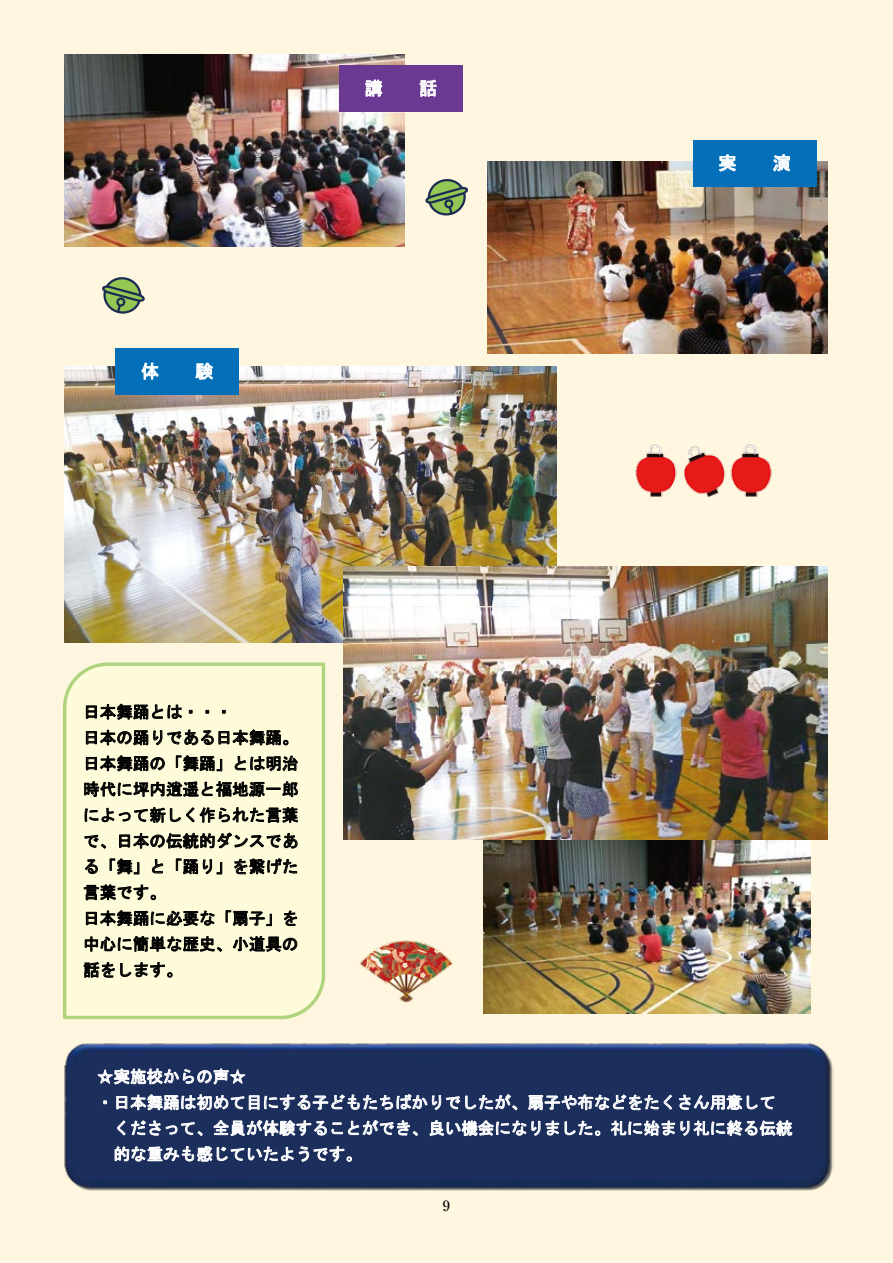
<style>
.page{position:relative;width:893px;height:1263px;background:#fff6e0}
.page>*{position:absolute;margin:0;border:0;box-sizing:border-box;transform-origin:0 0}
.t1{font:18px "MS Gothic";color:#fff}
.t2{font:16.5px/25.8px "MS Gothic";letter-spacing:.005em;color:#000}
.t3{font:16.5px "MS Gothic";letter-spacing:.005em;color:#fff}
.t4{font:15.75px "Century";color:#000}
.t5{font:500 14.25px "Ryumin Pr 6";color:#000}
</style>
<div class="page">
<img style="left:635px;top:444px;width:137px;height:53px">
<img style="left:359px;top:940px;width:94px;height:63px">
<img style="left:64px;top:1043px;width:770px;height:148px">
<img style="left:65px;top:366px;width:491px;height:276px">
<img style="left:65px;top:55px;width:340px;height:191px">
<img style="left:488px;top:162px;width:340px;height:191px">
<img style="left:484px;top:839px;width:327px;height:174px">
<svg style="left:102px;top:277px;width:43px;height:37px"></svg>
<img style="left:343px;top:567px;width:484px;height:272px">
<div style="left:693px;top:140px;width:123px;height:46px;background:#046fb9"></div>
<svg style="left:719px;top:155px;width:17px;height:16px"></svg>
<svg style="left:773px;top:154px;width:17px;height:17px"></svg>
<svg style="left:97px;top:1068px;width:695px;height:107px;background:#37476f"></svg>
<svg style="left:63px;top:662px;width:262px;height:357px"></svg>
<svg style="left:86px;top:704px;width:202px;height:41px"></svg>
<svg style="left:84px;top:755px;width:214px;height:68px"></svg>
<svg style="left:84px;top:832px;width:214px;height:68px"></svg>
<svg style="left:86px;top:910px;width:129px;height:16px"></svg>
<svg style="left:226px;top:910px;width:46px;height:16px"></svg>
<svg style="left:284px;top:910px;width:13px;height:16px"></svg>
<svg style="left:85px;top:936px;width:137px;height:16px"></svg>
<svg style="left:233px;top:936px;width:64px;height:16px"></svg>
<svg style="left:84px;top:962px;width:88px;height:15px"></svg>
<div style="left:116px;top:348px;width:123px;height:46px;background:#036fb9"></div>
<svg style="left:141px;top:362px;width:18px;height:18px"></svg>
<svg style="left:196px;top:363px;width:17px;height:35px"></svg>
<svg style="left:425px;top:179px;width:43px;height:37px"></svg>
<div style="left:339px;top:65px;width:123px;height:47px;background:#6a3992"></div>
<svg style="left:365px;top:80px;width:17px;height:17px"></svg>
<svg style="left:420px;top:80px;width:16px;height:17px"></svg>
<p class="t1" style="left:141px;top:362px;width:19px">体</p>
<p class="t1" style="left:195px;top:362px;width:19px">験</p>
<p class="t1" style="left:365px;top:79px;width:19px">講</p>
<p class="t1" style="left:419px;top:79px;width:19px">話</p>
<p class="t2" style="left:83px;top:699px;width:217px">日本舞踊とは・・・<br>日本の踊りである日本舞踊。日本舞踊の「舞踊」とは明治時代に坪内逍遥と福地源一郎によって新しく作られた言葉で、日本の伝統的ダンスである「舞」と「踊り」を繋げた言葉です。<br>日本舞踊に必要な「扇子」を中心に簡単な歴史、小道具の話をします。</p>
<p class="t1" style="left:718px;top:154px;width:19px">実</p>
<p class="t1" style="left:773px;top:154px;width:19px">演</p>
<p class="t3" style="left:97px;top:1068px;width:150px">☆実施校からの声☆</p>
<p class="t3" style="left:97px;top:1094px;width:680px">・日本舞踊は初めて目にする子どもたちばかりでしたが、扇子や布などをたくさん用意して</p>
<p class="t3" style="left:114px;top:1120px;width:680px">くださって、全員が体験することができ、良い機会になりました。礼に始まり礼に終る伝統</p>
<p class="t3" style="left:114px;top:1146px;width:250px">的な重みも感じていたようです。</p>
<p class="t4" style="left:442px;top:1192px;width:10px">9</p>
<p class="t5" style="left:443px;top:1194px;width:9px">9</p>
</div>
